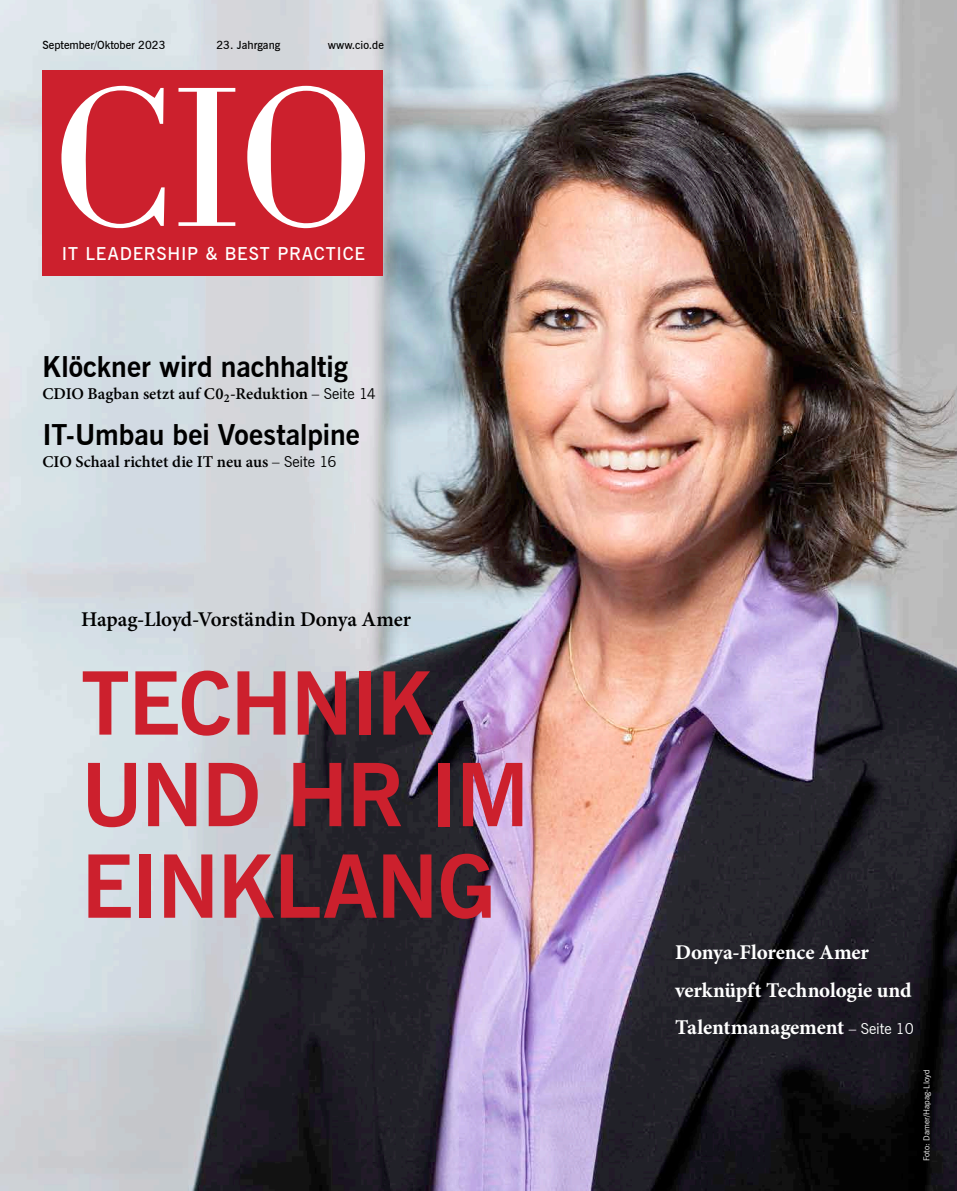
<style>
.page{position:relative;width:957px;height:1191px;background:#fff}
.page>*{position:absolute;margin:0;border:0;box-sizing:border-box;transform-origin:0 0}
.t1{font:700 87px/91.5px "News Gothic BT";letter-spacing:-.02em;color:#cc202d}
.t2{font:700 28.5px "News Gothic BT";letter-spacing:-.005em;color:#000}
.t3{font:700 21px/37.5px "Minion Pro";letter-spacing:-.01em;color:#fff}
.t4{font:600 21px "Minion Pro";letter-spacing:-.005em;color:#000}
.t5{font:600 18px "News Gothic BT";letter-spacing:.04em;color:#fff}
.t6{font:600 16.5px "Minion Pro";color:#000}
.t7{font:600 11.25px "News Gothic BT";color:#000}
.t8{font:8.25px "News Gothic BT";letter-spacing:.01em;color:#fff}
.s1{font-family:"News Gothic BT";font-weight:400;font-size:15px}
</style>
<div class="page">
<img style="left:0;top:0;width:957px;height:1191px">
<div style="left:43px;top:70px;width:340px;height:206px;background:#cc202d"></div>
<svg style="left:61px;top:86px;width:104px;height:143px"></svg>
<svg style="left:178px;top:88px;width:57px;height:138px"></svg>
<svg style="left:247px;top:86px;width:118px;height:143px"></svg>
<p class="t7" style="left:43px;top:40px;width:124px">September/Oktober 2023</p>
<p class="t7" style="left:216px;top:40px;width:65px">23. Jahrgang</p>
<p class="t7" style="left:328px;top:40px;width:58px">www.cio.de</p>
<p class="t5" style="left:62px;top:246px;width:304px">IT LEADERSHIP &amp; BEST PRACTICE</p>
<h2 class="t2" style="left:43px;top:356px;width:307px">Klöckner wird nachhaltig</h2>
<p class="t6" style="left:43px;top:387px;width:335px">CDIO Bagban setzt auf C0<sub>2</sub>-Reduktion <span class="s1">– Seite 14</span></p>
<h2 class="t2" style="left:43px;top:424px;width:319px">IT-Umbau bei Voestalpine</h2>
<p class="t6" style="left:43px;top:455px;width:295px">CIO Schaal richtet die IT neu aus <span class="s1">– Seite 16</span></p>
<p class="t4" style="left:81px;top:611px;width:331px">Hapag-Lloyd-Vorständin Donya Amer</p>
<h1 class="t1" style="left:81px;top:665px;width:450px">TECHNIK<br>UND HR IM<br>EINKLANG</h1>
<p class="t3" style="left:675px;top:935px;width:240px">Donya-Florence Amer verknüpft Technologie und<br>Talentmanagement <span class="s1">– Seite 10</span></p>
<p class="t8" style="left:923px;top:1161px;width:93px;rotate:-90deg">Foto: Damer/Hapag-Lloyd</p>
</div>
